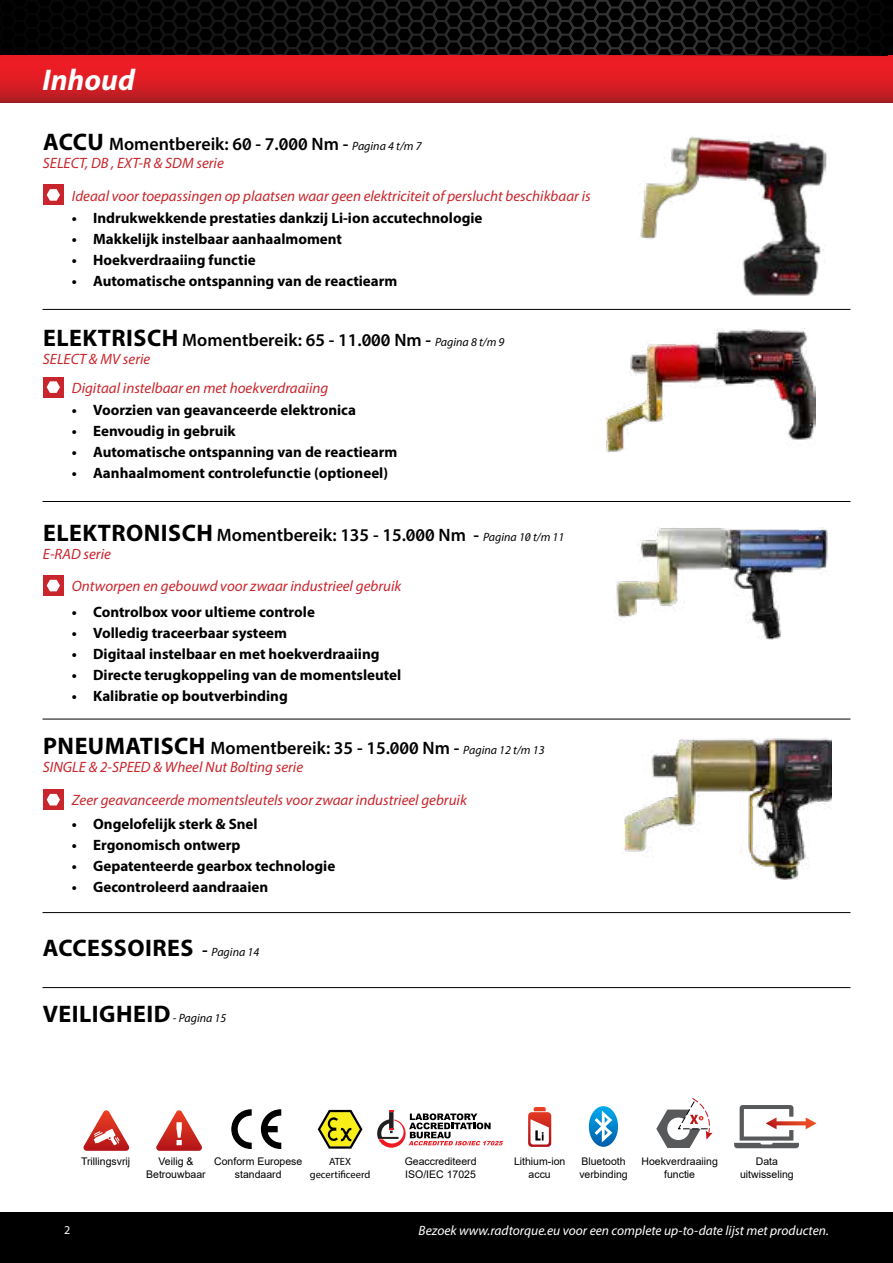
<style>
.page{position:relative;width:893px;height:1263px;background:#fff}
.page>*{position:absolute;margin:0;border:0;box-sizing:border-box;transform-origin:0 0}
.t1{font:italic 700 30px "Myriad Pro";color:#fff}
.t2{font:700 24px "Myriad Pro";letter-spacing:.02em;color:#000}
.t3{font:600 18px "Myriad Pro";color:#000}
.t4{font:700 15px "Myriad Pro";color:#000}
.t5{font:italic 15px "Myriad Pro";color:#c9252c}
.t6{font:italic 13.5px "Myriad Pro";color:#fff}
.t7{font:12px "Myriad Pro";color:#fff}
.t8{font:10.5px/12.6px "Arial";color:#000;text-align:center}
.t9{font:10.5px/12.6px "Myriad Pro";color:#000;text-align:center}
.s1{font-weight:700;font-size:24px}
.s2{font-weight:400;font-style:italic;font-size:12px}
.s3{font-weight:600;font-size:18px}
</style>
<div class="page">
<svg style="left:83px;top:1110px;width:47px;height:41px"></svg>
<svg style="left:156px;top:1110px;width:46px;height:41px"></svg>
<div style="left:0;top:1212px;width:893px;height:51px;background:#000"></div>
<svg style="left:0;top:0;width:529px;height:55px;background:#080808"></svg>
<svg style="left:0;top:55px;width:889px;height:47px;background:#d81d23"></svg>
<svg style="left:529px;top:0;width:364px;height:55px;background:#0c0c0c"></svg>
<svg style="left:889px;top:55px;width:4px;height:47px"></svg>
<svg style="left:528px;top:1107px;width:23px;height:40px"></svg>
<svg style="left:231px;top:1109px;width:21px;height:40px"></svg>
<svg style="left:260px;top:1109px;width:22px;height:40px"></svg>
<svg style="left:589px;top:1106px;width:29px;height:41px"></svg>
<svg style="left:734px;top:1105px;width:82px;height:43px"></svg>
<svg style="left:656px;top:1098px;width:57px;height:50px"></svg>
<svg style="left:377px;top:1110px;width:126px;height:38px"></svg>
<svg style="left:318px;top:1110px;width:44px;height:39px"></svg>
<hr style="left:43px;top:501px;width:807px;height:1px;background:#000">
<hr style="left:43px;top:309px;width:807px;height:1px;background:#000">
<hr style="left:43px;top:719px;width:807px;height:1px;background:#000">
<hr style="left:43px;top:912px;width:807px;height:1px;background:#000">
<hr style="left:43px;top:987px;width:807px;height:1px;background:#000">
<img style="left:640px;top:136px;width:186px;height:160px">
<div style="left:43px;top:185px;width:21px;height:20px;background:#c9252c"></div>
<svg style="left:47px;top:189px;width:13px;height:12px"></svg>
<img style="left:606px;top:328px;width:210px;height:124px">
<div style="left:43px;top:377px;width:21px;height:20px;background:#c9252c"></div>
<svg style="left:47px;top:381px;width:13px;height:12px"></svg>
<img style="left:616px;top:527px;width:212px;height:112px">
<div style="left:43px;top:575px;width:21px;height:21px;background:#c9252c"></div>
<svg style="left:47px;top:580px;width:13px;height:11px"></svg>
<img style="left:624px;top:737px;width:208px;height:142px">
<div style="left:43px;top:789px;width:21px;height:21px;background:#c9252c"></div>
<svg style="left:47px;top:794px;width:13px;height:11px"></svg>
<h1 class="t1" style="left:43px;top:60px;width:94px">Inhoud</h1>
<p class="t3" style="left:43px;top:132px;width:380px"><span class="s1">ACCU</span> Momentbereik: 60 - 7.000 Nm - <span class="s2">Pagina 4 t/m 7</span></p>
<p class="t5" style="left:43px;top:153px;width:182px">SELECT, DB , EXT-R &amp; SDM serie</p>
<p class="t5" style="left:72px;top:186px;width:520px">Ideaal voor toepassingen op plaatsen waar geen elektriciteit of perslucht beschikbaar is</p>
<p class="t4" style="left:72px;top:208px;width:412px">• Indrukwekkende prestaties dankzij Li-ion accutechnologie</p>
<p class="t4" style="left:72px;top:229px;width:272px">• Makkelijk instelbaar aanhaalmoment</p>
<p class="t4" style="left:72px;top:250px;width:185px">• Hoekverdraaiing functie</p>
<p class="t4" style="left:72px;top:271px;width:327px">• Automatische ontspanning van de reactiearm</p>
<p class="t3" style="left:43px;top:329px;width:463px"><span class="s1">ELEKTRISCH</span> Momentbereik: 65 - 11.000 Nm - <span class="s2">Pagina 8 t/m 9</span></p>
<p class="t5" style="left:43px;top:350px;width:109px">SELECT &amp; MV serie</p>
<p class="t5" style="left:72px;top:378px;width:258px">Digitaal instelbaar en met hoekverdraaiing</p>
<p class="t4" style="left:72px;top:401px;width:286px">• Voorzien van geavanceerde elektronica</p>
<p class="t4" style="left:72px;top:422px;width:165px">• Eenvoudig in gebruik</p>
<p class="t4" style="left:72px;top:443px;width:327px">• Automatische ontspanning van de reactiearm</p>
<p class="t4" style="left:72px;top:464px;width:318px">• Aanhaalmoment controlefunctie (optioneel)</p>
<p class="t3" style="left:43px;top:524px;width:523px"><span class="s1">ELEKTRONISCH</span> Momentbereik: 135 - 15.000 Nm - <span class="s2">Pagina 10 t/m 11</span></p>
<p class="t5" style="left:43px;top:545px;width:69px">E-RAD serie</p>
<p class="t5" style="left:72px;top:577px;width:331px">Ontworpen en gebouwd voor zwaar industrieel gebruik</p>
<p class="t4" style="left:72px;top:602px;width:245px">• Controlbox voor ultieme controle</p>
<p class="t4" style="left:72px;top:623px;width:217px">• Volledig traceerbaar systeem</p>
<p class="t4" style="left:72px;top:644px;width:309px">• Digitaal instelbaar en met hoekverdraaiing</p>
<p class="t4" style="left:72px;top:665px;width:331px">• Directe terugkoppeling van de momentsleutel</p>
<p class="t4" style="left:72px;top:686px;width:217px">• Kalibratie op boutverbinding</p>
<p class="t3" style="left:43px;top:737px;width:503px"><span class="s1">PNEUMATISCH</span> Momentbereik: 35 - 15.000 Nm - <span class="s2">Pagina 12 t/m 13</span></p>
<p class="t5" style="left:43px;top:758px;width:262px">SINGLE &amp; 2-SPEED &amp; Wheel Nut Bolting serie</p>
<p class="t5" style="left:72px;top:791px;width:396px">Zeer geavanceerde momentsleutels voor zwaar industrieel gebruik</p>
<p class="t4" style="left:72px;top:814px;width:187px">• Ongelofelijk sterk &amp; Snel</p>
<p class="t4" style="left:72px;top:835px;width:170px">• Ergonomisch ontwerp</p>
<p class="t4" style="left:72px;top:856px;width:265px">• Gepatenteerde gearbox technologie</p>
<p class="t4" style="left:72px;top:877px;width:198px">• Gecontroleerd aandraaien</p>
<h2 class="t2" style="left:43px;top:933px;width:218px">ACCESSOIRES <span class="s3">-</span> <span class="s2">Pagina 14</span></h2>
<h2 class="t2" style="left:43px;top:998px;width:185px">VEILIGHEID <span class="s2">- Pagina 15</span></h2>
<p class="t8" style="left:81px;top:1155px;width:51px">Trillingsvrij</p>
<p class="t8" style="left:146px;top:1155px;width:61px">Veilig &amp;<br>Betrouwbaar</p>
<p class="t8" style="left:214px;top:1155px;width:90px">Conform Europese standaard</p>
<p class="t8" style="left:579px;top:1155px;width:50px;text-align:left">Bluetooth verbinding</p>
<p class="t8" style="left:740px;top:1155px;width:55px">Data uitwisseling</p>
<p class="t8" style="left:405px;top:1155px;width:73px;text-align:left">Geaccrediteerd<br>ISO/IEC 17025</p>
<p class="t8" style="left:514px;top:1155px;width:53px">Lithium-ion accu</p>
<p class="t8" style="left:641px;top:1155px;width:78px">Hoekverdraaiing functie</p>
<p class="t9" style="left:310px;top:1155px;width:62px">ATEX gecertificeerd</p>
<p class="t7" style="left:64px;top:1222px;width:8px">2</p>
<p class="t6" style="left:419px;top:1222px;width:412px">Bezoek www.radtorque.eu voor een complete up-to-date lijst met producten.</p>
</div>
